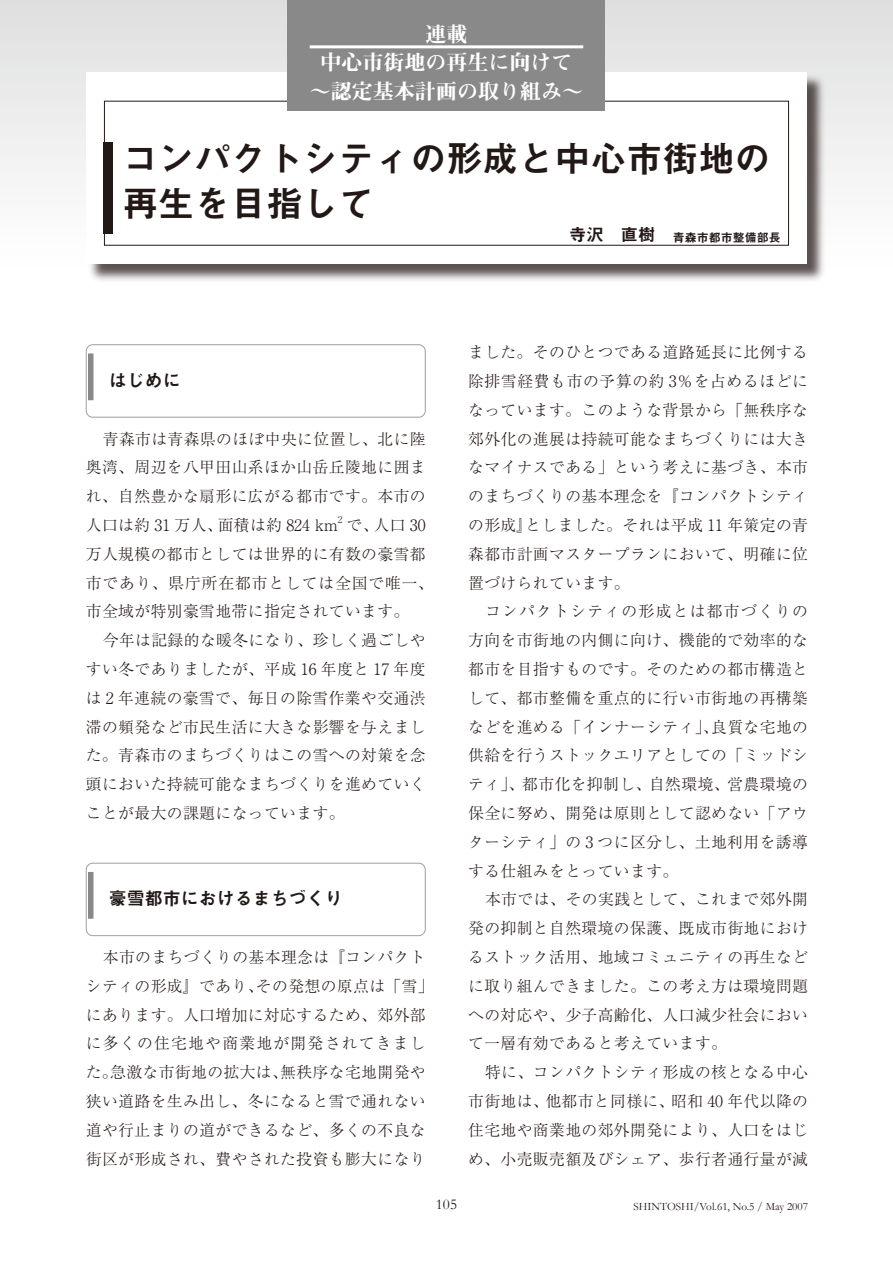
<style>
.page{position:relative;width:893px;height:1263px;background:#fff}
.page>*{position:absolute;margin:0;border:0;box-sizing:border-box;transform-origin:0 0}
.t1{font:36px/45px "Midashi Go Pro MB31";color:#221815}
.t2{font:21px/28.5px "Midashi Min Pro MA31";color:#fff;text-align:center}
.t3{font:18px "Midashi Go Pro MB31";color:#221815}
.t4{font:300 15.75px/28.8px "Ryumin Pro";letter-spacing:.03em;color:#221815;text-align:justify}
.t5{font:15px "Garamond";color:#221815}
.t6{font:12px "Midashi Go Pro MB31";color:#221815}
.t7{font:11.25px "Garamond";color:#221815}
.t8{font:300 9.15px "Ryumin Pro";color:#221815}
.s1{font-size:17.25px}
</style>
<div class="page">
<div style="left:0;top:0;width:893px;height:274px;background:linear-gradient(to bottom,#dfdfdf,#fff)"></div>
<div style="left:88px;top:74px;width:739px;height:209px;background:#221815;opacity:.75"></div>
<div style="left:86px;top:72px;width:721px;height:192px;background:#fff"></div>
<div style="left:104px;top:142px;width:9px;height:92px;background:#221815"></div>
<div style="left:288px;top:0;width:317px;height:111px;background:#898989"></div>
<hr style="left:310px;top:45px;width:273px;height:3px;background:#fff">
<div style="left:88px;top:353px;width:5px;height:47px;background:#898989"></div>
<div style="left:86px;top:344px;width:339px;height:73px;border:1px solid #9f9fa0;border-radius:7px"></div>
<div style="left:88px;top:872px;width:5px;height:47px;background:#898989"></div>
<div style="left:86px;top:863px;width:339px;height:73px;border:1px solid #9f9fa0;border-radius:7px"></div>
<h2 class="t2" style="left:310px;top:18px;width:275px">連載<br>中心市街地の再生に向けて～認定基本計画の取り組み～</h2>
<h1 class="t1" style="left:122px;top:132px;width:650px">コンパクトシティの形成と中心市街地の再生を目指して</h1>
<p class="t6" style="left:569px;top:227px;width:213px"><span class="s1">寺沢　直樹　</span>青森市都市整備部長</p>
<p class="t3" style="left:109px;top:365px;width:73px">はじめに</p>
<p class="t4" style="left:86px;top:423px;width:341px;text-indent:17px">青森市は青森県のほぼ中央に位置し、北に陸奥湾、周辺を八甲田山系ほか山岳丘陵地に囲まれ、自然豊かな扇形に広がる都市です。本市の人口は約 31 万人、面積は約 824 km</p>
<p class="t8" style="left:338px;top:513px;width:6px">2</p>
<p class="t4" style="left:86px;top:509px;width:349px;text-align:left;text-indent:261px">で、人口 30万人規模の都市としては世界的に有数の豪雪都市であり、県庁所在都市としては全国で唯一、市全域が特別豪雪地帯に指定されています。</p>
<p class="t4" style="left:86px;top:625px;width:341px;text-indent:17px">今年は記録的な暖冬になり、珍しく過ごしやすい冬でありましたが、平成 16 年度と 17 年度は 2 年連続の豪雪で、毎日の除雪作業や交通渋滞の頻発など市民生活に大きな影響を与えました。青森市のまちづくりはこの雪への対策を念頭においた持続可能なまちづくりを進めていくことが最大の課題になっています。</p>
<p class="t3" style="left:109px;top:884px;width:235px">豪雪都市におけるまちづくり</p>
<p class="t4" style="left:86px;top:941px;width:349px;text-align:center">本市のまちづくりの基本理念は『コンパクト<br>シティの形成』であり、その発想の原点は「雪」にあります。人口増加に対応するため、郊外部に多くの住宅地や商業地が開発されてきました。急激な市街地の拡大は、無秩序な宅地開発や狭い道路を生み出し、冬になると雪で通れない道や行止まりの道ができるなど、多くの不良な街区が形成され、費やされた投資も膨大になり</p>
<p class="t4" style="left:468px;top:337px;width:341px">ました。そのひとつである道路延長に比例する除排雪経費も市の予算の約 3％を占めるほどになっています。このような背景から「無秩序な郊外化の進展は持続可能なまちづくりには大きなマイナスである」という考えに基づき、本市のまちづくりの基本理念を『コンパクトシティの形成』としました。それは平成 11 年策定の青森都市計画マスタープランにおいて、明確に位置づけられています。</p>
<p class="t4" style="left:468px;top:596px;width:341px;text-indent:17px">コンパクトシティの形成とは都市づくりの方向を市街地の内側に向け、機能的で効率的な都市を目指すものです。そのための都市構造として、都市整備を重点的に行い市街地の再構築などを進める「インナーシティ」、良質な宅地の供給を行うストックエリアとしての「ミッドシティ」、都市化を抑制し、自然環境、営農環境の保全に努め、開発は原則として認めない「アウターシティ」の 3 つに区分し、土地利用を誘導する仕組みをとっています。</p>
<p class="t4" style="left:468px;top:884px;width:341px;text-indent:17px">本市では、その実践として、これまで郊外開発の抑制と自然環境の保護、既成市街地におけるストック活用、地域コミュニティの再生などに取り組んできました。この考え方は環境問題への対応や、少子高齢化、人口減少社会において一層有効であると考えています。</p>
<p class="t4" style="left:468px;top:1057px;width:341px;text-indent:17px">特に、コンパクトシティ形成の核となる中心市街地は、他都市と同様に、昭和 40 年代以降の住宅地や商業地の郊外開発により、人口をはじめ、小売販売額及びシェア、歩行者通行量が減</p>
<p class="t5" style="left:436px;top:1194px;width:23px">105</p>
<p class="t7" style="left:634px;top:1199px;width:176px">SHINTOSHI/Vol.61, No.5 / May 2007</p>
</div>
